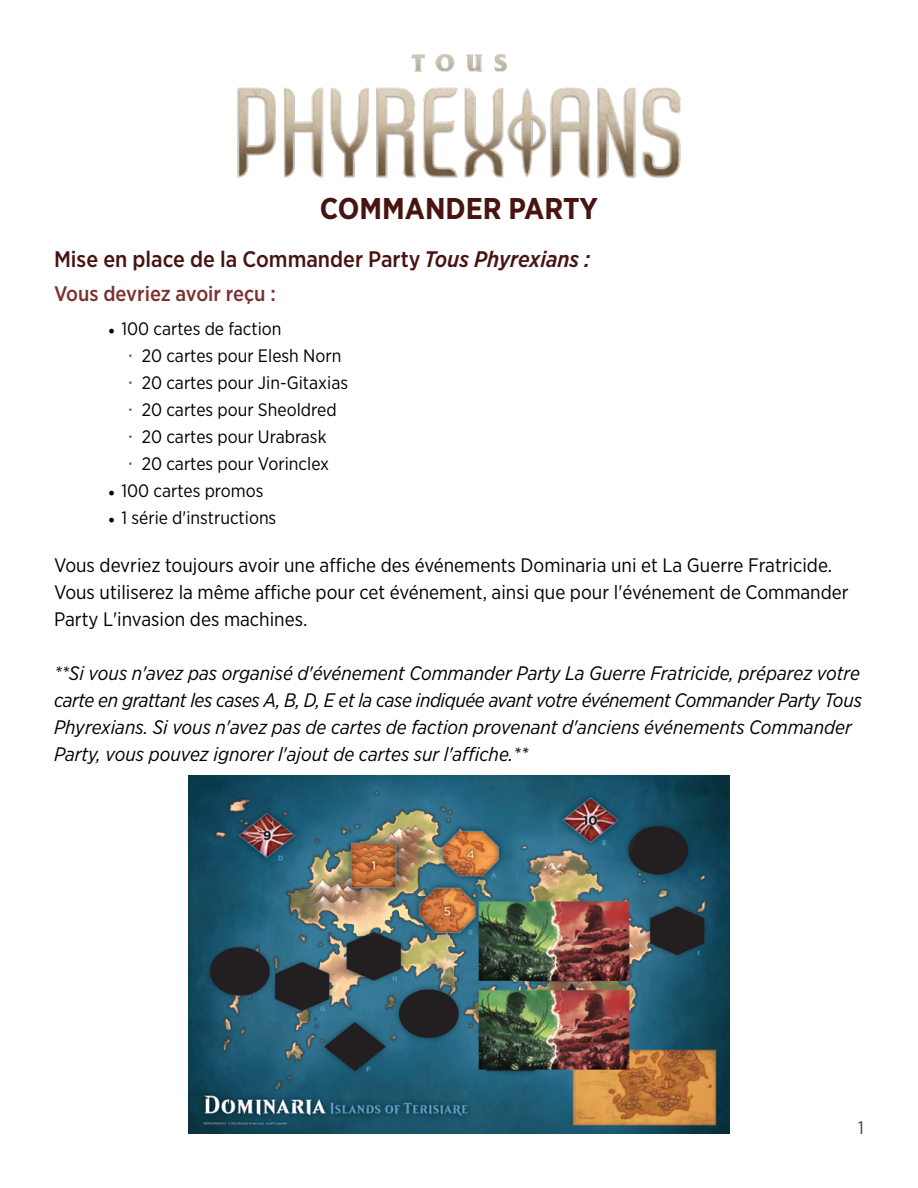
<style>
.page{position:relative;width:918px;height:1188px;background:#fff}
.page>*{position:absolute;margin:0;border:0;box-sizing:border-box;transform-origin:0 0}
.t1{font:700 30px "Gotham Narrow";color:#481411}
.t2{font:500 22.5px "Gotham Narrow";color:#481411}
.t3{font:500 21px "Gotham Narrow";color:#7b3132}
.t4{font:italic 19.5px/27px "Gotham Narrow";color:#000}
.t5{font:19.5px/27px "Gotham Narrow";color:#000}
.t6{font:18px/27px "Gotham Narrow";color:#000}
.t7{font:18px "Gotham Narrow";color:#414042}
.s1{font-style:italic}
.s2{font-family:"Minion Pro"}
.s3{font-size:21px;color:#7b3132}
</style>
<div class="page">
<img style="left:237px;top:54px;width:444px;height:124px">
<img style="left:188px;top:776px;width:542px;height:358px">
<h1 class="t1" style="left:320px;top:189px;width:280px">COMMANDER PARTY</h1>
<p class="t2" style="left:54px;top:245px;width:538px">Mise en place de la Commander Party <span class="s1">Tous Phyrexians :</span></p>
<p class="t3" style="left:54px;top:280px;width:223px">Vous devriez avoir reçu :</p>
<p class="t6" style="left:128px;top:314px;width:221px;text-indent:-20px"><span class="s2">•</span> 100 cartes de faction<br><span class="s3">·</span> 20 cartes pour Elesh Norn <span class="s3">·</span> 20 cartes pour Jin-Gitaxias <span class="s3">·</span> 20 cartes pour Sheoldred<br><span class="s3">·</span> 20 cartes pour Urabrask<br><span class="s3">·</span> 20 cartes pour Vorinclex</p>
<p class="t6" style="left:108px;top:476px;width:157px"><span class="s2">•</span> 100 cartes promos</p>
<p class="t6" style="left:108px;top:503px;width:170px"><span class="s2">•</span> 1 série d'instructions</p>
<p class="t5" style="left:54px;top:551px;width:796px">Vous devriez toujours avoir une affiche des événements Dominaria uni et La Guerre Fratricide.<br>Vous utiliserez la même affiche pour cet événement, ainsi que pour l'événement de Commander<br>Party L'invasion des machines.</p>
<p class="t4" style="left:54px;top:660px;width:810px">**Si vous n'avez pas organisé d'événement Commander Party La Guerre Fratricide, préparez votre carte en grattant les cases A, B, D, E et la case indiquée avant votre événement Commander Party Tous Phyrexians. Si vous n'avez pas de cartes de faction provenant d'anciens événements Commander Party, vous pouvez ignorer l'ajout de cartes sur l'affiche.**</p>
<p class="t7" style="left:858px;top:1117px;width:7px">1</p>
</div>
